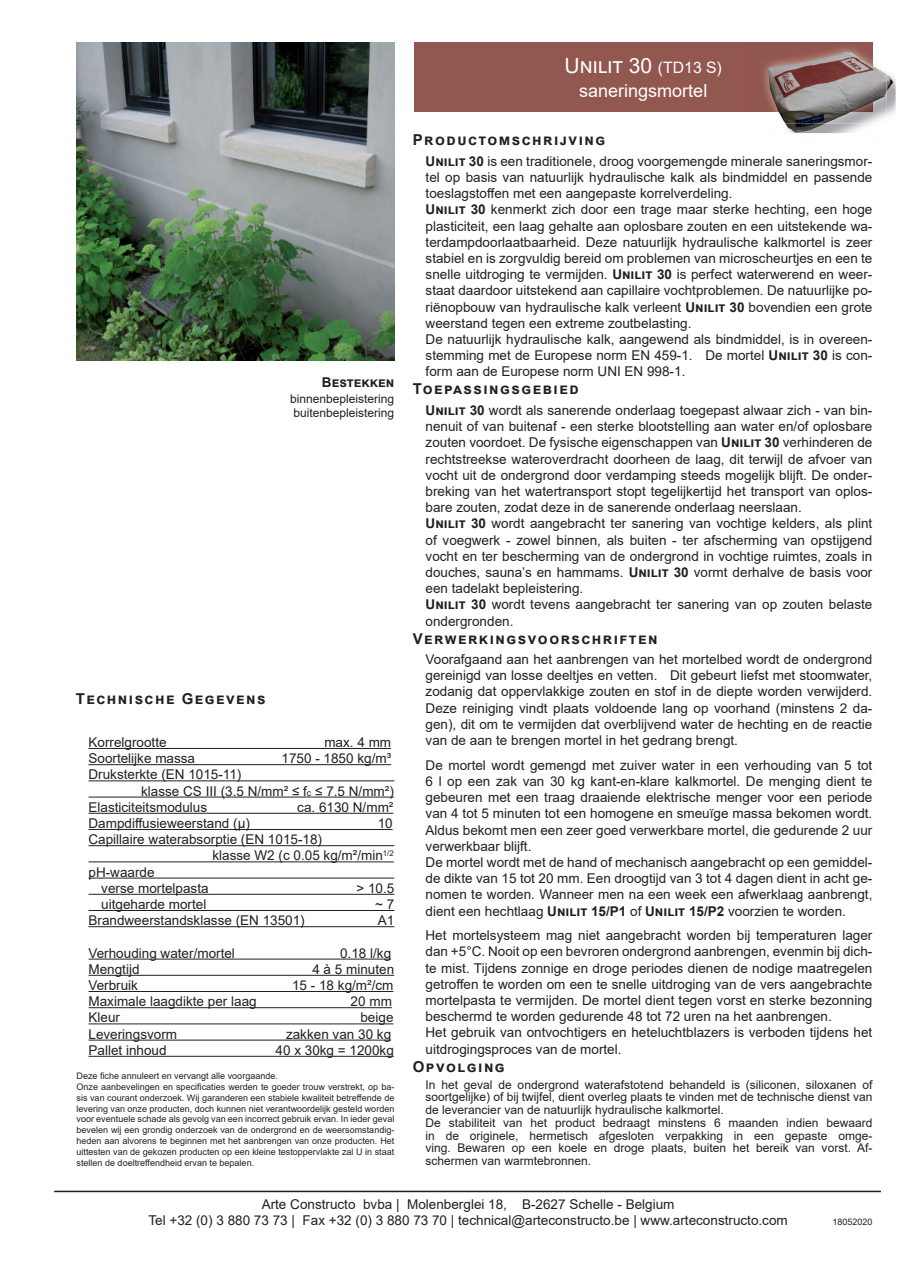
<style>
.page{position:relative;width:915px;height:1263px;background:#fff}
.page>*{position:absolute;margin:0;border:0;box-sizing:border-box;transform-origin:0 0}
.t1{font:21px "Arial";color:#fff}
.t2{font:18px "Arial";color:#fff}
.t3{font:700 15px "Arial";letter-spacing:.1em;color:#231f20}
.t4{font:13.5px/16.2px "Arial";color:#231f20}
.t5{font:700 13.5px "Arial";color:#231f20}
.t6{font:12px/12.8px "Arial";color:#231f20}
.t7{font:9px/10.8px "Arial";color:#231f20}
.s1{font-size:9px}
.s2{font-size:15.75px}
.s3{font-weight:700}
</style>
<div class="page">
<div style="left:414px;top:43px;width:458px;height:69px;background:#92574f"></div>
<hr style="left:88px;top:748px;width:303px;height:1px;background:#231f20">
<hr style="left:88px;top:764px;width:303px;height:1px;background:#231f20">
<hr style="left:88px;top:780px;width:306px;height:1px;background:#231f20">
<hr style="left:88px;top:796px;width:219px;height:1px;background:#231f20">
<hr style="left:311px;top:796px;width:83px;height:1px;background:#231f20">
<hr style="left:88px;top:813px;width:305px;height:1px;background:#231f20">
<hr style="left:88px;top:829px;width:304px;height:1px;background:#231f20">
<hr style="left:88px;top:845px;width:306px;height:1px;background:#231f20">
<hr style="left:88px;top:861px;width:295px;height:1px;background:#231f20">
<hr style="left:88px;top:877px;width:306px;height:1px;background:#231f20">
<hr style="left:88px;top:894px;width:306px;height:1px;background:#231f20">
<hr style="left:88px;top:910px;width:306px;height:1px;background:#231f20">
<hr style="left:88px;top:926px;width:306px;height:1px;background:#231f20">
<hr style="left:88px;top:958px;width:303px;height:1px;background:#231f20">
<hr style="left:88px;top:975px;width:306px;height:1px;background:#231f20">
<hr style="left:88px;top:991px;width:305px;height:1px;background:#231f20">
<hr style="left:88px;top:1007px;width:304px;height:1px;background:#231f20">
<hr style="left:88px;top:1023px;width:305px;height:1px;background:#231f20">
<hr style="left:88px;top:1039px;width:303px;height:1px;background:#231f20">
<hr style="left:88px;top:1056px;width:305px;height:1px;background:#231f20">
<hr style="left:54px;top:1191px;width:826px;height:1px;background:#231f20">
<img style="left:76px;top:43px;width:318px;height:317px">
<img style="left:784px;top:73px;width:111px;height:60px">
<img style="left:755px;top:42px;width:131px;height:82px">
<p class="t5" style="left:322px;top:373px;width:74px">BESTEKKEN</p>
<p class="t6" style="left:290px;top:391px;width:106px;line-height:14.4px">binnenbepleistering buitenbepleistering</p>
<p class="t3" style="left:76px;top:688px;width:191px">TECHNISCHE GEGEVENS</p>
<p class="t4" style="left:88px;top:734px;width:80px">Korrelgrootte</p>
<p class="t4" style="left:324px;top:734px;width:68px">max. 4 mm</p>
<p class="t4" style="left:88px;top:750px;width:108px">Soortelijke massa</p>
<p class="t4" style="left:281px;top:750px;width:111px">1750 - 1850 kg/m³</p>
<p class="t4" style="left:88px;top:766px;width:154px">Druksterkte (EN 1015-11)</p>
<p class="t4" style="left:141px;top:783px;width:254px">klasse CS III (3.5 N/mm² ≤ f<span class="s1">c</span> ≤ 7.5 N/mm²)</p>
<p class="t4" style="left:88px;top:799px;width:120px">Elasticiteitsmodulus</p>
<p class="t4" style="left:297px;top:799px;width:98px">ca. 6130 N/mm²</p>
<p class="t4" style="left:88px;top:815px;width:163px">Dampdiffusieweerstand (µ)</p>
<p class="t4" style="left:377px;top:815px;width:17px">10</p>
<p class="t4" style="left:88px;top:831px;width:235px">Capillaire waterabsorptie (EN 1015-18)</p>
<p class="t4" style="left:212px;top:847px;width:183px">klasse W2 (c 0.05 kg/m²/min<sup>1/2</sup></p>
<p class="t4" style="left:88px;top:864px;width:68px">pH-waarde</p>
<p class="t4" style="left:101px;top:880px;width:109px">verse mortelpasta</p>
<p class="t4" style="left:356px;top:880px;width:39px">&gt; 10.5</p>
<p class="t4" style="left:101px;top:896px;width:107px">uitgeharde mortel</p>
<p class="t4" style="left:375px;top:896px;width:21px">~ 7</p>
<p class="t4" style="left:88px;top:912px;width:218px">Brandweerstandsklasse (EN 13501)</p>
<p class="t4" style="left:378px;top:912px;width:18px">A1</p>
<p class="t4" style="left:88px;top:945px;width:148px">Verhouding water/mortel</p>
<p class="t4" style="left:340px;top:945px;width:53px">0.18 l/kg</p>
<p class="t4" style="left:88px;top:961px;width:53px">Mengtijd</p>
<p class="t4" style="left:312px;top:961px;width:83px">4 à 5 minuten</p>
<p class="t4" style="left:88px;top:977px;width:51px">Verbruik</p>
<p class="t4" style="left:292px;top:977px;width:103px">15 - 18 kg/m²/cm</p>
<p class="t4" style="left:88px;top:993px;width:170px">Maximale laagdikte per laag</p>
<p class="t4" style="left:350px;top:993px;width:43px">20 mm</p>
<p class="t4" style="left:88px;top:1009px;width:33px">Kleur</p>
<p class="t4" style="left:360px;top:1009px;width:35px">beige</p>
<p class="t4" style="left:88px;top:1026px;width:90px">Leveringsvorm</p>
<p class="t4" style="left:286px;top:1026px;width:107px">zakken van 30 kg</p>
<p class="t4" style="left:88px;top:1042px;width:80px">Pallet inhoud</p>
<p class="t4" style="left:275px;top:1042px;width:120px">40 x 30kg = 1200kg</p>
<p class="t7" style="left:77px;top:1070px;width:319px">Deze fiche annuleert en vervangt alle voorgaande.<br>Onze aanbevelingen en specificaties werden te goeder trouw verstrekt, op ba&shy;sis van courant onderzoek. Wij garanderen een stabiele kwaliteit betreffende de levering van onze producten, doch kunnen niet verantwoordelijk gesteld worden voor eventuele schade als gevolg van een incorrect gebruik ervan. In ieder geval bevelen wij een grondig onderzoek van de ondergrond en de weersomstandig&shy;heden aan alvorens te beginnen met het aanbrengen van onze producten. Het uittesten van de gekozen producten op een kleine testoppervlakte zal U in staat stellen de doeltreffendheid ervan te bepalen.</p>
<h1 class="t1" style="left:564px;top:51px;width:159px">UNILIT 30 <span class="s2">(TD13 S)</span></h1>
<h2 class="t2" style="left:579px;top:78px;width:130px">saneringsmortel</h2>
<p class="t3" style="left:412px;top:130px;width:194px">PRODUCTOMSCHRIJVING</p>
<p class="t4" style="left:425px;top:153px;width:448px"><span class="s3">UNILIT 30</span> is een traditionele, droog voorgemengde minerale saneringsmor&shy;tel op basis van natuurlijk hydraulische kalk als bindmiddel en passende toeslagstoffen met een aangepaste korrelverdeling.<br><span class="s3">UNILIT 30</span> kenmerkt zich door een trage maar sterke hechting, een hoge plasticiteit, een laag gehalte aan oplosbare zouten en een uitstekende wa&shy;terdampdoorlaatbaarheid. Deze natuurlijk hydraulische kalkmortel is zeer stabiel en is zorgvuldig bereid om problemen van microscheurtjes en een te snelle uitdroging te vermijden. <span class="s3">UNILIT 30</span> is perfect waterwerend en weer&shy;staat daardoor uitstekend aan capillaire vochtproblemen. De natuurlijke po&shy;riënopbouw van hydraulische kalk verleent <span class="s3">UNILIT 30</span> bovendien een grote weerstand tegen een extreme zoutbelasting.<br>De natuurlijk hydraulische kalk, aangewend als bindmiddel, is in overeen&shy;stemming met de Europese norm EN 459-1. De mortel <span class="s3">UNILIT 30</span> is con&shy;form aan de Europese norm UNI EN 998-1.</p>
<p class="t3" style="left:412px;top:379px;width:167px">TOEPASSINGSGEBIED</p>
<p class="t4" style="left:425px;top:402px;width:448px"><span class="s3">UNILIT 30</span> wordt als sanerende onderlaag toegepast alwaar zich - van bin&shy;nenuit of van buitenaf - een sterke blootstelling aan water en/of oplosbare zouten voordoet. De fysische eigenschappen van <span class="s3">UNILIT 30</span> verhinderen de rechtstreekse wateroverdracht doorheen de laag, dit terwijl de afvoer van vocht uit de ondergrond door verdamping steeds mogelijk blijft. De onder&shy;breking van het watertransport stopt tegelijkertijd het transport van oplos&shy;bare zouten, zodat deze in de sanerende onderlaag neerslaan.<br><span class="s3">UNILIT 30</span> wordt aangebracht ter sanering van vochtige kelders, als plint of voegwerk - zowel binnen, als buiten - ter afscherming van opstijgend vocht en ter bescherming van de ondergrond in vochtige ruimtes, zoals in douches, sauna’s en hammams. <span class="s3">UNILIT 30</span> vormt derhalve de basis voor een tadelakt bepleistering.<br><span class="s3">UNILIT 30</span> wordt tevens aangebracht ter sanering van op zouten belaste ondergronden.</p>
<p class="t3" style="left:412px;top:628px;width:246px">VERWERKINGSVOORSCHRIFTEN</p>
<p class="t4" style="left:425px;top:651px;width:448px;text-align:justify">Voorafgaand aan het aanbrengen van het mortelbed wordt de ondergrond gereinigd van losse deeltjes en vetten. Dit gebeurt liefst met stoomwater, zodanig dat oppervlakkige zouten en stof in de diepte worden verwijderd.<br>Deze reiniging vindt plaats voldoende lang op voorhand (minstens 2 da&shy;gen), dit om te vermijden dat overblijvend water de hechting en de reactie van de aan te brengen mortel in het gedrang brengt.</p>
<p class="t4" style="left:425px;top:757px;width:448px">De mortel wordt gemengd met zuiver water in een verhouding van 5 tot 6 l op een zak van 30 kg kant-en-klare kalkmortel. De menging dient te gebeuren met een traag draaiende elektrische menger voor een periode van 4 tot 5 minuten tot een homogene en smeuïge massa bekomen wordt.<br>Aldus bekomt men een zeer goed verwerkbare mortel, die gedurende 2 uur verwerkbaar blijft.<br>De mortel wordt met de hand of mechanisch aangebracht op een gemiddel&shy;de dikte van 15 tot 20 mm. Een droogtijd van 3 tot 4 dagen dient in acht ge&shy;nomen te worden. Wanneer men na een week een afwerklaag aanbrengt, dient een hechtlaag <span class="s3">UNILIT 15/P1</span> of <span class="s3">UNILIT 15/P2</span> voorzien te worden.</p>
<p class="t4" style="left:425px;top:927px;width:448px">Het mortelsysteem mag niet aangebracht worden bij temperaturen lager dan +5°C. Nooit op een bevroren ondergrond aanbrengen, evenmin bij dich&shy;te mist. Tijdens zonnige en droge periodes dienen de nodige maatregelen getroffen te worden om een te snelle uitdroging van de vers aangebrachte mortelpasta te vermijden. De mortel dient tegen vorst en sterke bezonning beschermd te worden gedurende 48 tot 72 uren na het aanbrengen.<br>Het gebruik van ontvochtigers en heteluchtblazers is verboden tijdens het uitdrogingsproces van de mortel.</p>
<p class="t3" style="left:412px;top:1056px;width:93px">OPVOLGING</p>
<p class="t6" style="left:425px;top:1078px;width:448px">In het geval de ondergrond waterafstotend behandeld is (siliconen, siloxanen of soortgelijke) of bij twijfel, dient overleg plaats te vinden met de technische dienst van de leverancier van de natuurlijk hydraulische kalkmortel.<br>De stabiliteit van het product bedraagt minstens 6 maanden indien bewaard in de originele, hermetisch afgesloten verpakking in een gepaste omge&shy;ving. Bewaren op een koele en droge plaats, buiten het bereik van vorst. Af&shy;schermen van warmtebronnen.</p>
<p class="t4" style="left:148px;top:1195px;width:640px;text-align:center">Arte Constructo bvba | Molenberglei 18, B-2627 Schelle - Belgium<br>Tel +32 (0) 3 880 73 73 | Fax +32 (0) 3 880 73 70 | technical@arteconstructo.be | www.arteconstructo.com</p>
<p class="t7" style="left:832px;top:1216px;width:42px">18052020</p>
</div>
